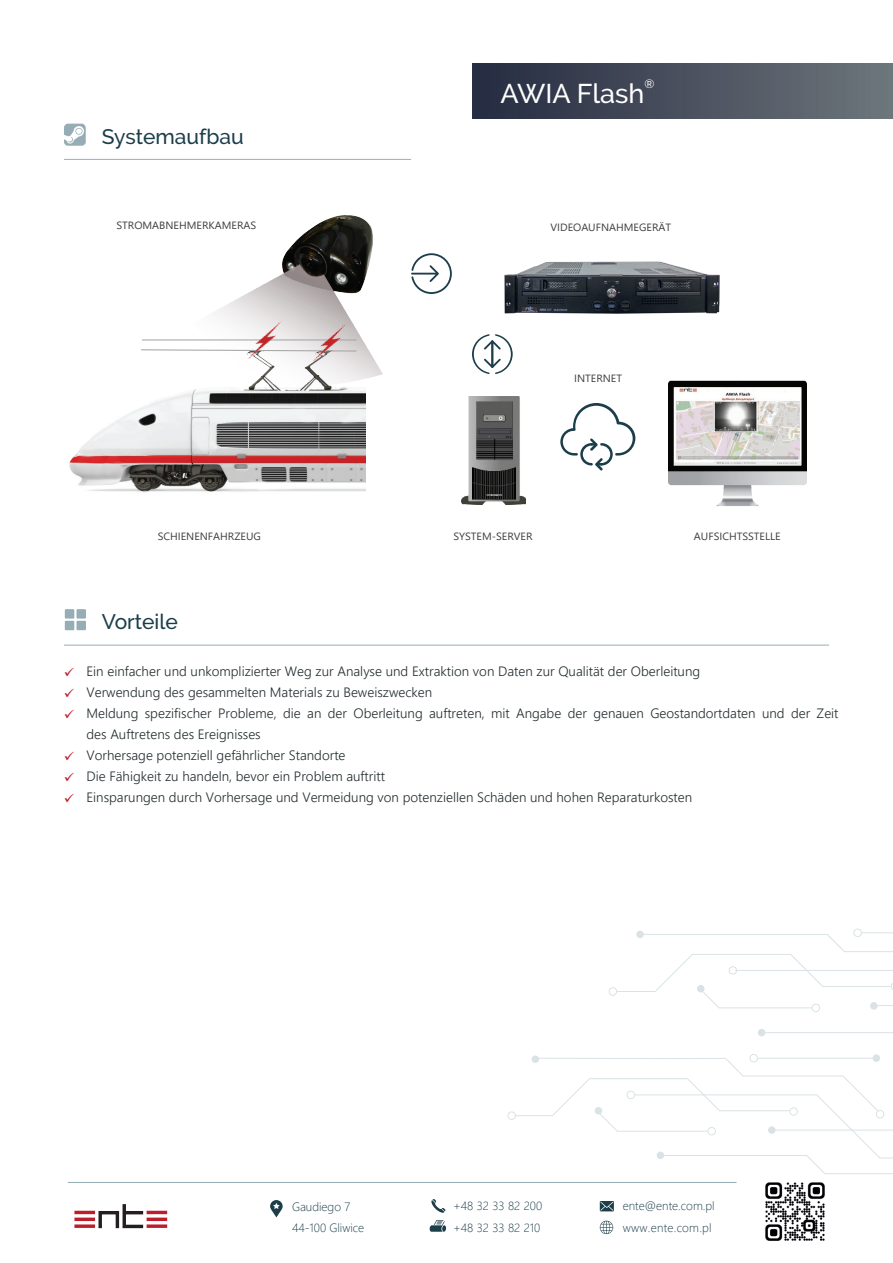
<style>
.page{position:relative;width:893px;height:1263px;background:#fff}
.page>*{position:absolute;margin:0;border:0;box-sizing:border-box;transform-origin:0 0}
.t1{font:500 27px "Raleway";color:#fff}
.t2{font:500 21px "Raleway";color:#1c3d4a}
.t3{font:300 13.5px/21px "Segoe UI";color:#232c2f}
.t4{font:13.5px/21px "Wingdings";color:#be1d2c;text-align:justify}
.t5{font:300 12px/21.6px "Segoe UI";color:#1c3d4a}
.t6{font:500 12px "Raleway";color:#fff}
.t7{font:10.5px "Segoe UI";color:#3e3e3f}
</style>
<div class="page">
<img style="left:765px;top:1184px;width:60px;height:57px">
<svg style="left:270px;top:1200px;width:13px;height:17px"></svg>
<svg style="left:430px;top:1220px;width:16px;height:12px"></svg>
<svg style="left:600px;top:1221px;width:13px;height:13px"></svg>
<svg style="left:600px;top:1201px;width:14px;height:10px"></svg>
<svg style="left:431px;top:1199px;width:15px;height:14px"></svg>
<hr style="left:74px;top:1211px;width:21px;height:3px;background:#be1d2c">
<svg style="left:74px;top:1217px;width:21px;height:4px"></svg>
<svg style="left:74px;top:1224px;width:21px;height:4px"></svg>
<hr style="left:147px;top:1211px;width:20px;height:3px;background:#be1d2c">
<svg style="left:147px;top:1217px;width:20px;height:4px"></svg>
<svg style="left:147px;top:1224px;width:20px;height:4px"></svg>
<svg style="left:98px;top:1204px;width:45px;height:24px"></svg>
<hr style="left:68px;top:1182px;width:668px;height:1px;background:#96adb5">
<div style="left:473px;top:63px;width:420px;height:56px;background:linear-gradient(to right,#252b41,#6e767b)"></div>
<hr style="left:64px;top:645px;width:765px;height:1px;background:#96adb5">
<svg style="left:64px;top:124px;width:22px;height:22px"></svg>
<hr style="left:64px;top:159px;width:347px;height:1px;background:#96adb5">
<svg style="left:65px;top:609px;width:21px;height:21px"></svg>
<img style="left:213px;top:215px;width:170px;height:164px">
<img style="left:69px;top:332px;width:296px;height:161px">
<svg style="left:140px;top:349px;width:164px;height:3px"></svg>
<hr style="left:142px;top:339px;width:214px;height:1px;background:#a6a6a5">
<img style="left:304px;top:322px;width:53px;height:40px">
<img style="left:239px;top:319px;width:53px;height:40px">
<img style="left:461px;top:397px;width:65px;height:108px">
<img style="left:668px;top:380px;width:138px;height:126px">
<svg style="left:560px;top:403px;width:75px;height:67px"></svg>
<svg style="left:411px;top:253px;width:41px;height:41px"></svg>
<img style="left:717px;top:274px;width:3px;height:39px">
<svg style="left:472px;top:334px;width:41px;height:40px"></svg>
<img style="left:504px;top:261px;width:213px;height:53px">
<hr style="left:861px;top:932px;width:32px;height:1px;background:#96adb5">
<div style="left:853px;top:929px;width:9px;height:8px;border:1px solid #96adb5;border-radius:50%"></div>
<div style="left:507px;top:1111px;width:9px;height:9px;border:1px solid #96adb5;border-radius:50%"></div>
<div style="left:636px;top:931px;width:8px;height:7px;background:#dae2e5;border-radius:50%"></div>
<svg style="left:515px;top:934px;width:378px;height:240px"></svg>
<img style="left:766px;top:1182px;width:58px;height:59px">
<h2 class="t2" style="left:102px;top:124px;width:143px">Systemaufbau</h2>
<p class="t7" style="left:116px;top:216px;width:141px">STROMABNEHMERKAMERAS</p>
<h1 class="t1" style="left:500px;top:77px;width:145px">AWIA Flash</h1>
<p class="t6" style="left:644px;top:76px;width:12px">®</p>
<p class="t7" style="left:550px;top:217px;width:122px">VIDEOAUFNAHMEGERÄT</p>
<p class="t7" style="left:574px;top:368px;width:49px">INTERNET</p>
<p class="t7" style="left:158px;top:526px;width:105px">SCHIENENFAHRZEUG</p>
<p class="t7" style="left:453px;top:526px;width:81px">SYSTEM-SERVER</p>
<p class="t7" style="left:694px;top:526px;width:88px">AUFSICHTSSTELLE</p>
<h2 class="t2" style="left:102px;top:610px;width:77px">Vorteile</h2>
<p class="t4" style="left:64px;top:663px;width:12px">✓ ✓ ✓</p>
<p class="t4" style="left:64px;top:747px;width:12px">✓ ✓ ✓</p>
<p class="t3" style="left:86px;top:660px;width:754px">Ein einfacher und unkomplizierter Weg zur Analyse und Extraktion von Daten zur Qualität der Oberleitung<br>Verwendung des gesammelten Materials zu Beweiszwecken<br>Meldung spezifischer Probleme, die an der Oberleitung auftreten, mit Angabe der genauen Geostandortdaten und der Zeit des Auftretens des Ereignisses<br>Vorhersage potenziell gefährlicher Standorte<br>Die Fähigkeit zu handeln, bevor ein Problem auftritt<br>Einsparungen durch Vorhersage und Vermeidung von potenziellen Schäden und hohen Reparaturkosten</p>
<p class="t5" style="left:292px;top:1194px;width:74px">Gaudiego 7<br>44-100 Gliwice</p>
<p class="t5" style="left:453px;top:1194px;width:91px">+48 32 33 82 200 +48 32 33 82 210</p>
<p class="t5" style="left:623px;top:1194px;width:93px">ente@ente.com.pl www.ente.com.pl</p>
</div>
